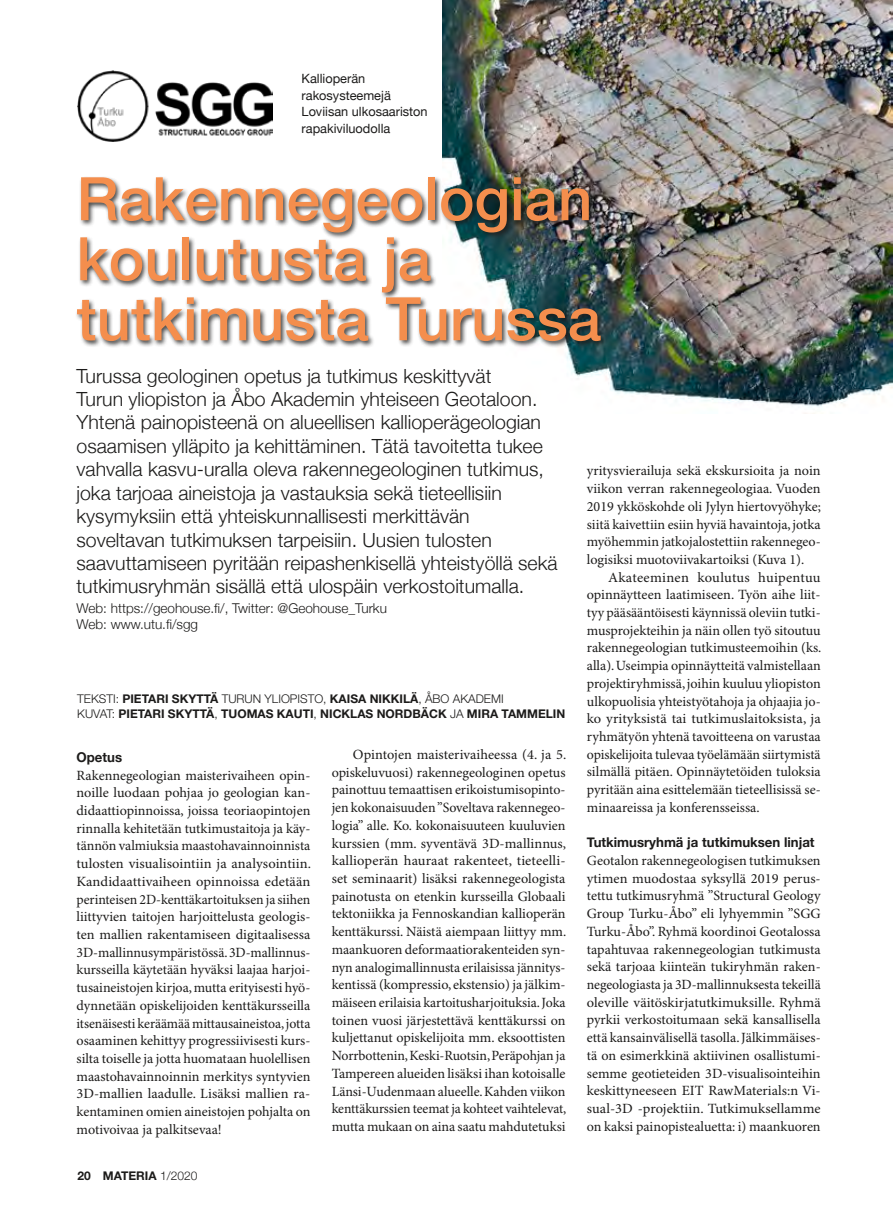
<style>
.page{position:relative;width:893px;height:1221px;background:#fff}
.page>*{position:absolute;margin:0;border:0;box-sizing:border-box;transform-origin:0 0}
.t1{font:500 60px/60px "Helvetica Neue";color:#f48e4d}
.t2{font:300 19.5px/23.4px "Helvetica Neue";color:#1c1b1a}
.t3{font:14.1px/17.7px "Minion Pro";color:#1c1b1a;text-align:justify}
.t4{font:300 13.5px/15.8px "Helvetica Neue";color:#1c1b1a}
.t5{font:700 13.5px "Helvetica Neue";color:#1c1b1a}
.t6{font:12.75px/16.5px "Helvetica Neue";color:#1c1b1a}
.t7{font:700 12px/15px "Helvetica Neue LT Std";color:#1c1b1a}
.s1{font-weight:300}
.s2{font-family:"Helvetica Neue";font-weight:300}
</style>
<div class="page">
<img style="left:442px;top:0;width:451px;height:414px">
<div style="left:75px;top:176px;width:532px;height:172px;background:#1c1b1a;opacity:.79"></div>
<img style="left:77px;top:70px;width:196px;height:71px">
<p class="t6" style="left:302px;top:71px;width:128px">Kallioperän rakosysteemejä<br>Loviisan ulkosaariston rapakiviluodolla</p>
<h1 class="t1" style="left:77px;top:164px;width:526px">Rakennegeologian koulutusta ja tutkimusta Turussa</h1>
<p class="t2" style="left:77px;top:362px;width:483px">Turussa geologinen opetus ja tutkimus keskittyvät<br>Turun yliopiston ja Åbo Akademin yhteiseen Geotaloon.<br>Yhtenä painopisteenä on alueellisen kallioperägeologian osaamisen ylläpito ja kehittäminen. Tätä tavoitetta tukee vahvalla kasvu-uralla oleva rakennegeologinen tutkimus, joka tarjoaa aineistoja ja vastauksia sekä tieteellisiin kysymyksiin että yhteiskunnallisesti merkittävän soveltavan tutkimuksen tarpeisiin. Uusien tulosten saavuttamiseen pyritään reipashenkisellä yhteistyöllä sekä tutkimusryhmän sisällä että ulospäin verkostoitumalla.</p>
<p class="t4" style="left:77px;top:599px;width:312px">Web: https://geohouse.fi/, Twitter: @Geohouse_Turku<br>Web: www.utu.fi/sgg</p>
<p class="t7" style="left:77px;top:691px;width:490px"><span class="s1">TEKSTI:</span> PIETARI SKYTTÄ <span class="s1">TURUN YLIOPISTO,</span> KAISA NIKKILÄ<span class="s1">, ÅBO AKADEMI<br>KUVAT:</span> PIETARI SKYTTÄ<span class="s1">,</span> TUOMAS KAUTI<span class="s1">,</span> NICKLAS NORDBÄCK <span class="s1">JA</span> MIRA TAMMELIN</p>
<p class="t5" style="left:77px;top:746px;width:47px">Opetus</p>
<p class="t3" style="left:77px;top:766px;width:236px">Rakennegeologian maisterivaiheen opin&shy;noille luodaan pohjaa jo geologian kan&shy;didaattiopinnoissa, joissa teoriaopintojen rinnalla kehitetään tutkimustaitoja ja käy&shy;tännön valmiuksia maastohavainnoinnista tulosten visualisointiin ja analysointiin.<br>Kandidaattivaiheen opinnoissa edetään perinteisen 2D-kenttäkartoituksen ja siihen liittyvien taitojen harjoittelusta geologis&shy;ten mallien rakentamiseen digitaalisessa 3D-mallinnusympäristössä. 3D-mallinnus&shy;kursseilla käytetään hyväksi laajaa harjoi&shy;tusaineistojen kirjoa, mutta erityisesti hyö&shy;dynnetään opiskelijoiden kenttäkursseilla itsenäisesti keräämää mittausaineistoa, jotta osaaminen kehittyy progressiivisesti kurs&shy;silta toiselle ja jotta huomataan huolellisen maastohavainnoinnin merkitys syntyvien 3D-mallien laadulle. Lisäksi mallien ra&shy;kentaminen omien aineistojen pohjalta on motivoivaa ja palkitsevaa!</p>
<p class="t7" style="left:78px;top:1168px;width:121px">20 MATERIA <span class="s2">1/2020</span></p>
<p class="t3" style="left:332px;top:746px;width:236px;text-indent:21px">Opintojen maisterivaiheessa (4. ja 5. opiskeluvuosi) rakennegeologinen opetus painottuu temaattisen erikoistumisopinto&shy;jen kokonaisuuden ”Soveltava rakennegeo&shy;logia” alle. Ko. kokonaisuuteen kuuluvien kurssien (mm. syventävä 3D-mallinnus, kallioperän hauraat rakenteet, tieteelli&shy;set seminaarit) lisäksi rakennegeologista painotusta on etenkin kursseilla Globaali tektoniikka ja Fennoskandian kallioperän kenttäkurssi. Näistä aiempaan liittyy mm. maankuoren deformaatiorakenteiden syn&shy;nyn analogimallinnusta erilaisissa jännitys&shy;kentissä (kompressio, ekstensio) ja jälkim&shy;mäiseen erilaisia kartoitusharjoituksia. Joka toinen vuosi järjestettävä kenttäkurssi on kuljettanut opiskelijoita mm. eksoottisten Norrbottenin, Keski-Ruotsin, Peräpohjan ja Tampereen alueiden lisäksi ihan kotoisalle Länsi-Uudenmaan alueelle. Kahden viikon kenttäkurssien teemat ja kohteet vaihtelevat, mutta mukaan on aina saatu mahdutetuksi</p>
<p class="t3" style="left:587px;top:462px;width:236px">yritysvierailuja sekä ekskursioita ja noin viikon verran rakennegeologiaa. Vuoden 2019 ykköskohde oli Jylyn hiertovyöhyke; siitä kaivettiin esiin hyviä havaintoja, jotka myöhemmin jatkojalostettiin rakennegeo&shy;logisiksi muotoviivakartoiksi (Kuva 1).</p>
<p class="t3" style="left:587px;top:569px;width:236px;text-indent:21px">Akateeminen koulutus huipentuu opinnäytteen laatimiseen. Työn aihe liit&shy;tyy pääsääntöisesti käynnissä oleviin tutki&shy;musprojekteihin ja näin ollen työ sitoutuu rakennegeologian tutkimusteemoihin (ks. alla). Useimpia opinnäytteitä valmistellaan projektiryhmissä, joihin kuuluu yliopiston ulkopuolisia yhteistyötahoja ja ohjaajia jo&shy;ko yrityksistä tai tutkimuslaitoksista, ja ryhmätyön yhtenä tavoitteena on varustaa opiskelijoita tulevaa työelämään siirtymistä silmällä pitäen. Opinnäytetöiden tuloksia pyritään aina esittelemään tieteellisissä se&shy;minaareissa ja konferensseissa.</p>
<p class="t5" style="left:587px;top:831px;width:229px">Tutkimusryhmä ja tutkimuksen linjat</p>
<p class="t3" style="left:587px;top:852px;width:235px">Geotalon rakennegeologisen tutkimuksen ytimen muodostaa syksyllä 2019 perus&shy;tettu tutkimusryhmä ”Structural Geology Group Turku-Åbo” eli lyhyemmin ”SGG Turku-Åbo”. Ryhmä koordinoi Geotalossa tapahtuvaa rakennegeologian tutkimusta sekä tarjoaa kiinteän tukiryhmän raken&shy;negeologiasta ja 3D-mallinnuksesta tekeillä oleville väitöskirjatutkimuksille. Ryhmä pyrkii verkostoitumaan sekä kansallisella että kansainvälisellä tasolla. Jälkimmäises&shy;tä on esimerkkinä aktiivinen osallistumi&shy;semme geotieteiden 3D-visualisointeihin keskittyneeseen EIT RawMaterials:n Vi&shy;sual-3D -projektiin. Tutkimuksellamme on kaksi painopistealuetta: i) maankuoren</p>
</div>
